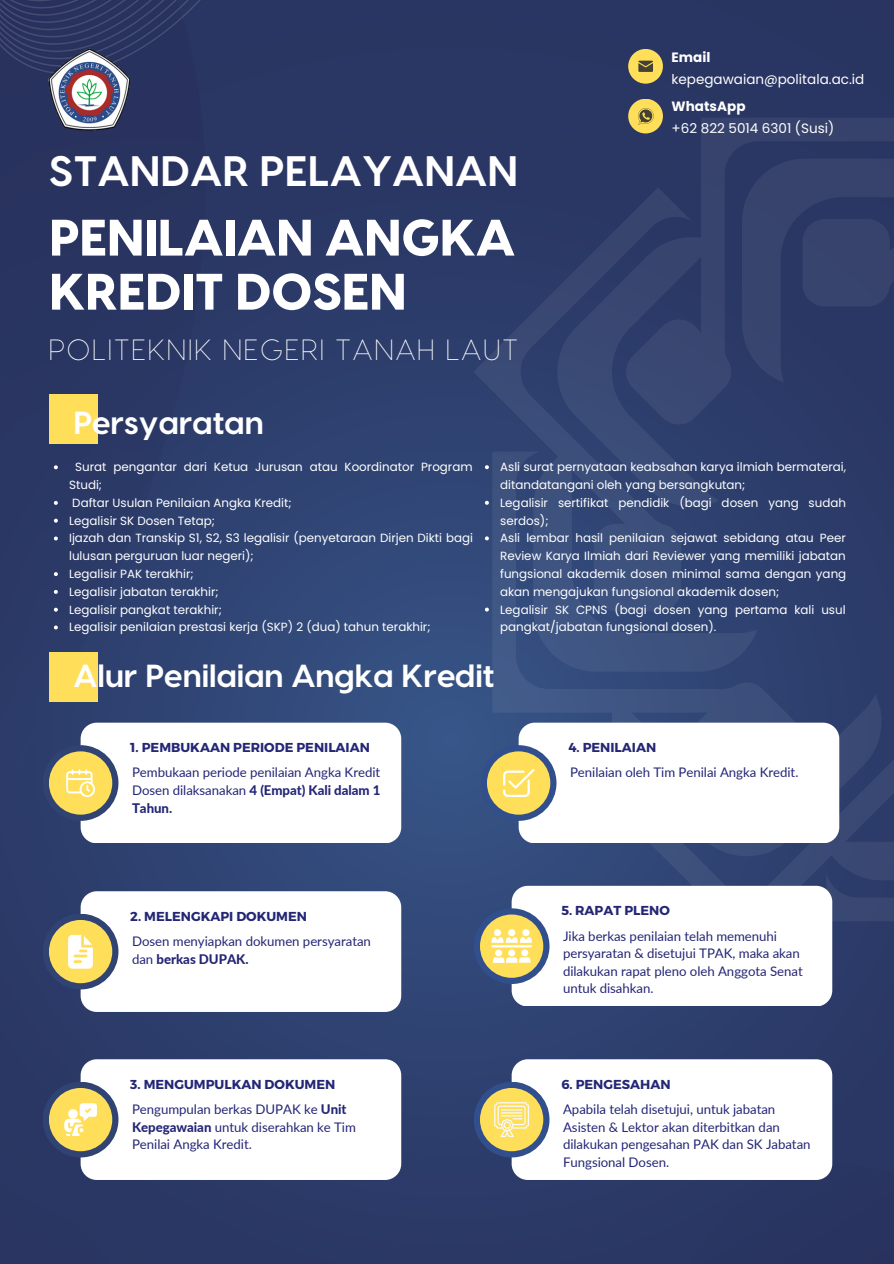
<style>
.page{position:relative;width:894px;height:1264px;background:#fff}
.page>*{position:absolute;margin:0;border:0;box-sizing:border-box;transform-origin:0 0}
.t1{font:800 51.15px/54px "Visby CF";letter-spacing:-.015em;color:#fff}
.t2{font:700 42.6px "Visby CF";color:#fff}
.t3{font:700 31.8px "Visby";color:#fff}
.t4{font:100 29.25px "Visby";letter-spacing:.065em;color:#fff}
.t5{font:13.5px "Poppins";color:#fff}
.t6{font:700 13.5px "Poppins";color:#fff}
.t7{font:13.2px/17.5px "Lato";letter-spacing:-.005em;color:#242676}
.t8{font:700 12.9px "Montserrat";color:#242676}
.t9{font:11.85px/17.9px "Poppins";color:#fff}
.s1{font-weight:800}
</style>
<div class="page">
<img style="left:0;top:0;width:893px;height:1263px">
<img style="left:49px;top:49px;width:81px;height:81px">
<svg style="left:551px;top:118px;width:342px;height:394px;background:#2b3965"></svg>
<svg style="left:473px;top:187px;width:284px;height:484px;background:#31416d"></svg>
<svg style="left:741px;top:99px;width:152px;height:283px;background:#313d68"></svg>
<svg style="left:562px;top:862px;width:331px;height:78px;background:#314573"></svg>
<svg style="left:492px;top:451px;width:394px;height:411px;background:#354977"></svg>
<svg style="left:826px;top:527px;width:67px;height:394px;background:#30406c"></svg>
<div style="left:49px;top:394px;width:48px;height:50px;background:#ffde59"></div>
<div style="left:49px;top:652px;width:48px;height:49px;background:#ffde59"></div>
<div style="left:81px;top:722px;width:320px;height:120px;background:#fff;border-radius:16px"></div>
<div style="left:43px;top:745px;width:75px;height:75px;background:#304372;border-radius:50%"></div>
<div style="left:49px;top:751px;width:63px;height:63px;background:#ffde59;border-radius:50%"></div>
<svg style="left:66px;top:769px;width:29px;height:28px"></svg>
<div style="left:81px;top:891px;width:320px;height:120px;background:#fff;border-radius:16px"></div>
<div style="left:518px;top:722px;width:321px;height:120px;background:#fff;border-radius:16px"></div>
<div style="left:511px;top:885px;width:321px;height:121px;background:#fff;border-radius:16px"></div>
<div style="left:511px;top:1059px;width:321px;height:120px;background:#fff;border-radius:16px"></div>
<div style="left:81px;top:1059px;width:320px;height:120px;background:#fff;border-radius:16px"></div>
<div style="left:43px;top:913px;width:75px;height:76px;background:#304372;border-radius:50%"></div>
<div style="left:49px;top:920px;width:63px;height:63px;background:#ffde59;border-radius:50%"></div>
<div style="left:473px;top:908px;width:76px;height:76px;background:#314f8c;border-radius:50%"></div>
<div style="left:480px;top:914px;width:63px;height:63px;background:#ffde59;border-radius:50%"></div>
<svg style="left:68px;top:934px;width:25px;height:34px"></svg>
<div style="left:43px;top:1081px;width:75px;height:76px;background:#304372;border-radius:50%"></div>
<div style="left:49px;top:1087px;width:63px;height:64px;background:#ffde59;border-radius:50%"></div>
<svg style="left:64px;top:1103px;width:33px;height:32px"></svg>
<div style="left:480px;top:745px;width:76px;height:75px;background:#314f8c;border-radius:50%"></div>
<div style="left:487px;top:751px;width:63px;height:63px;background:#ffde59;border-radius:50%"></div>
<svg style="left:503px;top:769px;width:31px;height:28px"></svg>
<div style="left:495px;top:949px;width:7px;height:7px;background:#fff;border-radius:50%"></div>
<div style="left:508px;top:949px;width:7px;height:7px;background:#fff;border-radius:50%"></div>
<div style="left:521px;top:949px;width:7px;height:7px;background:#fff;border-radius:50%"></div>
<svg style="left:492px;top:957px;width:38px;height:5px"></svg>
<div style="left:493px;top:929px;width:8px;height:7px;background:#fff;border-radius:50%"></div>
<div style="left:508px;top:929px;width:7px;height:7px;background:#fff;border-radius:50%"></div>
<div style="left:522px;top:929px;width:7px;height:7px;background:#fff;border-radius:50%"></div>
<svg style="left:491px;top:937px;width:41px;height:5px"></svg>
<hr style="left:491px;top:945px;width:41px;height:2px;background:#fff">
<div style="left:473px;top:1081px;width:76px;height:76px;background:#314f8c;border-radius:50%"></div>
<div style="left:480px;top:1087px;width:63px;height:64px;background:#ffde59;border-radius:50%"></div>
<svg style="left:494px;top:1102px;width:35px;height:34px"></svg>
<div style="left:628px;top:49px;width:34px;height:35px;background:#ffde59;border-radius:50%"></div>
<div style="left:628px;top:99px;width:34px;height:34px;background:#ffde59;border-radius:50%"></div>
<svg style="left:638px;top:61px;width:14px;height:11px"></svg>
<svg style="left:637px;top:108px;width:16px;height:17px"></svg>
<svg style="left:54px;top:465px;width:4px;height:4px"></svg>
<svg style="left:54px;top:501px;width:4px;height:4px"></svg>
<svg style="left:54px;top:518px;width:4px;height:4px"></svg>
<svg style="left:54px;top:536px;width:4px;height:4px"></svg>
<svg style="left:54px;top:572px;width:4px;height:4px"></svg>
<svg style="left:54px;top:590px;width:4px;height:4px"></svg>
<svg style="left:54px;top:607px;width:4px;height:4px"></svg>
<svg style="left:54px;top:625px;width:4px;height:4px"></svg>
<svg style="left:485px;top:465px;width:3px;height:4px"></svg>
<svg style="left:485px;top:501px;width:3px;height:4px"></svg>
<svg style="left:485px;top:536px;width:3px;height:4px"></svg>
<svg style="left:485px;top:607px;width:3px;height:4px"></svg>
<h2 class="t2" style="left:49px;top:143px;width:470px">STANDAR PELAYANAN</h2>
<h1 class="t1" style="left:49px;top:207px;width:468px">PENILAIAN ANGKA<br>KREDIT DOSEN</h1>
<h3 class="t4" style="left:49px;top:336px;width:470px">POLITEKNIK NEGERI TANAH LAUT</h3>
<h3 class="t3" style="left:73px;top:408px;width:192px">Persyaratan</h3>
<p class="t6" style="left:671px;top:47px;width:40px">Email</p>
<p class="t6" style="left:671px;top:97px;width:75px">WhatsApp</p>
<p class="t5" style="left:671px;top:69px;width:194px">kepegawaian@politala.ac.id</p>
<p class="t5" style="left:671px;top:119px;width:164px">+62 822 5014 6301 (Susi)</p>
<p class="t9" style="left:69px;top:458px;width:405px;text-indent:6px">Surat pengantar dari Ketua Jurusan atau Koordinator Program Studi;<br>Daftar Usulan Penilaian Angka Kredit;<br>Legalisir SK Dosen Tetap;<br>Ijazah dan Transkip S1, S2, S3 legalisir (penyetaraan Dirjen Dikti bagi lulusan perguruan luar negeri);<br>Legalisir PAK terakhir;<br>Legalisir jabatan terakhir;<br>Legalisir pangkat terakhir;<br>Legalisir penilaian prestasi kerja (SKP) 2 (dua) tahun terakhir;</p>
<p class="t9" style="left:500px;top:458px;width:347px">Asli surat pernyataan keabsahan karya ilmiah bermaterai, ditandatangani oleh yang bersangkutan;<br>Legalisir sertifikat pendidik (bagi dosen yang sudah serdos);<br>Asli lembar hasil penilaian sejawat sebidang atau Peer Review Karya Ilmiah dari Reviewer yang memiliki jabatan fungsional akademik dosen minimal sama dengan yang akan mengajukan fungsional akademik dosen;<br>Legalisir SK CPNS (bagi dosen yang pertama kali usul pangkat/jabatan fungsional dosen).</p>
<h3 class="t3" style="left:73px;top:661px;width:422px">Alur Penilaian Angka Kredit</h3>
<p class="t8" style="left:130px;top:739px;width:241px">1. PEMBUKAAN PERIODE PENILAIAN</p>
<p class="t7" style="left:132px;top:763px;width:250px;text-align:justify">Pembukaan periode penilaian Angka Kredit Dosen dilaksanakan <span class="s1">4 (Empat) Kali dalam 1<br>Tahun.</span></p>
<p class="t8" style="left:568px;top:739px;width:89px">4. PENILAIAN</p>
<p class="t7" style="left:570px;top:763px;width:230px">Penilaian oleh Tim Penilai Angka Kredit.</p>
<p class="t8" style="left:130px;top:907px;width:178px">2. MELENGKAPI DOKUMEN</p>
<p class="t8" style="left:561px;top:902px;width:110px">5. RAPAT PLENO</p>
<p class="t7" style="left:132px;top:932px;width:240px">Dosen menyiapkan dokumen persyaratan dan <span class="s1">berkas DUPAK.</span></p>
<p class="t7" style="left:563px;top:926px;width:241px">Jika berkas penilaian telah memenuhi persyaratan &amp; disetujui TPAK, maka akan dilakukan rapat pleno oleh Anggota Senat untuk disahkan.</p>
<p class="t8" style="left:130px;top:1075px;width:206px">3. MENGUMPULKAN DOKUMEN</p>
<p class="t8" style="left:561px;top:1075px;width:111px">6. PENGESAHAN</p>
<p class="t7" style="left:132px;top:1100px;width:225px">Pengumpulan berkas DUPAK ke <span class="s1">Unit<br>Kepegawaian</span> untuk diserahkan ke Tim<br>Penilai Angka Kredit.</p>
<p class="t7" style="left:563px;top:1100px;width:249px">Apabila telah disetujui, untuk jabatan Asisten &amp; Lektor akan diterbitkan dan dilakukan pengesahan PAK dan SK Jabatan Fungsional Dosen.</p>
</div>
